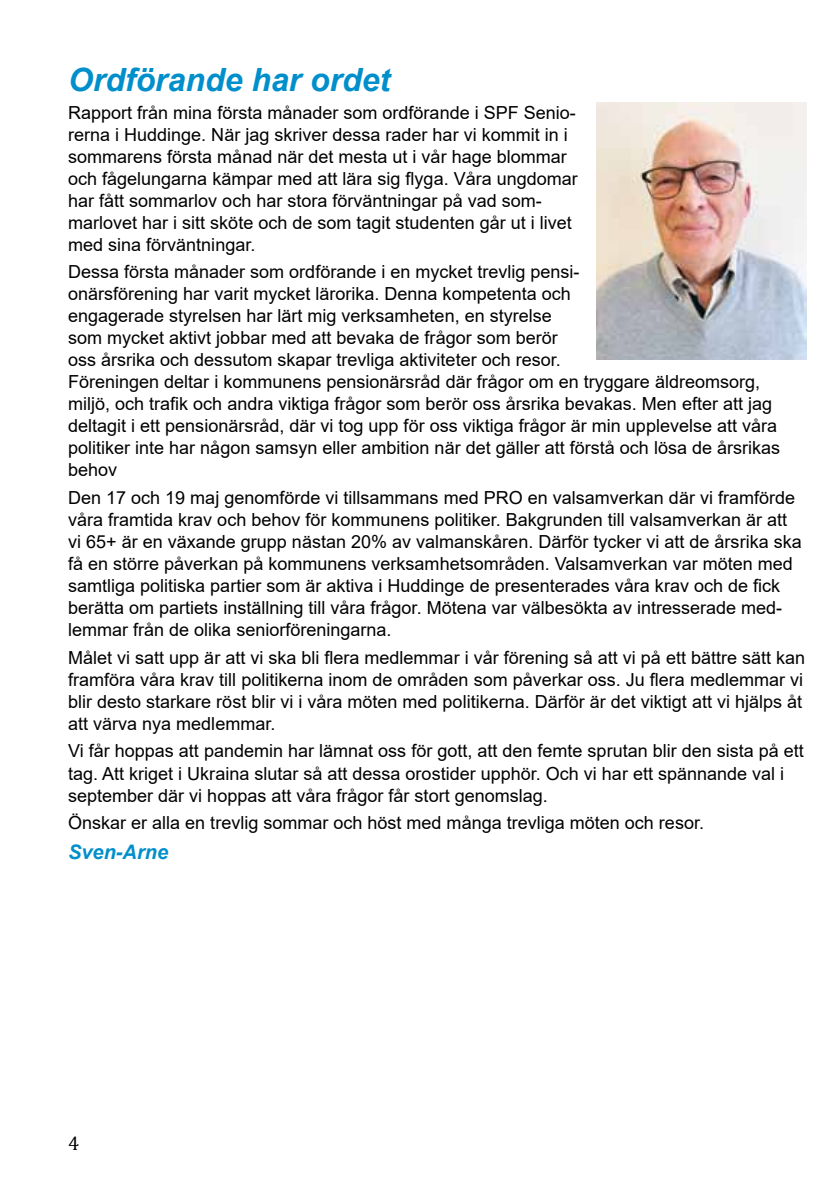
<style>
.page{position:relative;width:840px;height:1191px;background:#fff}
.page>*{position:absolute;margin:0;border:0;box-sizing:border-box;transform-origin:0 0}
.t1{font:italic 700 32px "Arial";color:#008fcb}
.t2{font:italic 700 20px "Arial";color:#008fcb}
.t3{font:20px "Cambria";color:#000}
.t4{font:18px/22px "Arial";color:#000}
</style>
<div class="page">
<img style="left:596px;top:102px;width:210px;height:257px">
<h1 class="t1" style="left:68px;top:58px;width:323px">Ordförande har ordet</h1>
<p class="t4" style="left:68px;top:101px;width:511px">Rapport från mina första månader som ordförande i SPF Senio&shy;rerna i Huddinge. När jag skriver dessa rader har vi kommit in i sommarens första månad när det mesta ut i vår hage blommar och fågelungarna kämpar med att lära sig flyga. Våra ungdomar har fått sommarlov och har stora förväntningar på vad som&shy;marlovet har i sitt sköte och de som tagit studenten går ut i livet med sina förväntningar.</p>
<p class="t4" style="left:68px;top:261px;width:713px">Dessa första månader som ordförande i en mycket trevlig pensi-<br>onärsförening har varit mycket lärorika. Denna kompetenta och<br>engagerade styrelsen har lärt mig verksamheten, en styrelse<br>som mycket aktivt jobbar med att bevaka de frågor som berör<br>oss årsrika och dessutom skapar trevliga aktiviteter och resor.<br>Föreningen deltar i kommunens pensionärsråd där frågor om en tryggare äldreomsorg, miljö, och trafik och andra viktiga frågor som berör oss årsrika bevakas. Men efter att jag deltagit i ett pensionärsråd, där vi tog upp för oss viktiga frågor är min upplevelse att våra politiker inte har någon samsyn eller ambition när det gäller att förstå och lösa de årsrikas behov</p>
<p class="t4" style="left:68px;top:486px;width:734px">Den 17 och 19 maj genomförde vi tillsammans med PRO en valsamverkan där vi framförde våra framtida krav och behov för kommunens politiker. Bakgrunden till valsamverkan är att vi 65+ är en växande grupp nästan 20% av valmanskåren. Därför tycker vi att de årsrika ska få en större påverkan på kommunens verksamhetsområden. Valsamverkan var möten med samtliga politiska partier som är aktiva i Huddinge de presenterades våra krav och de fick berätta om partiets inställning till våra frågor. Mötena var välbesökta av intresserade med&shy;lemmar från de olika seniorföreningarna.</p>
<p class="t4" style="left:68px;top:646px;width:738px">Målet vi satt upp är att vi ska bli flera medlemmar i vår förening så att vi på ett bättre sätt kan framföra våra krav till politikerna inom de områden som påverkar oss. Ju flera medlemmar vi blir desto starkare röst blir vi i våra möten med politikerna. Därför är det viktigt att vi hjälps åt att värva nya medlemmar.</p>
<p class="t4" style="left:68px;top:740px;width:737px">Vi får hoppas att pandemin har lämnat oss för gott, att den femte sprutan blir den sista på ett tag. Att kriget i Ukraina slutar så att dessa orostider upphör. Och vi har ett spännande val i september där vi hoppas att våra frågor får stort genomslag.</p>
<p class="t4" style="left:68px;top:811px;width:637px">Önskar er alla en trevlig sommar och höst med många trevliga möten och resor.</p>
<p class="t2" style="left:68px;top:838px;width:102px">Sven-Arne</p>
<p class="t3" style="left:68px;top:1131px;width:13px">4</p>
</div>
